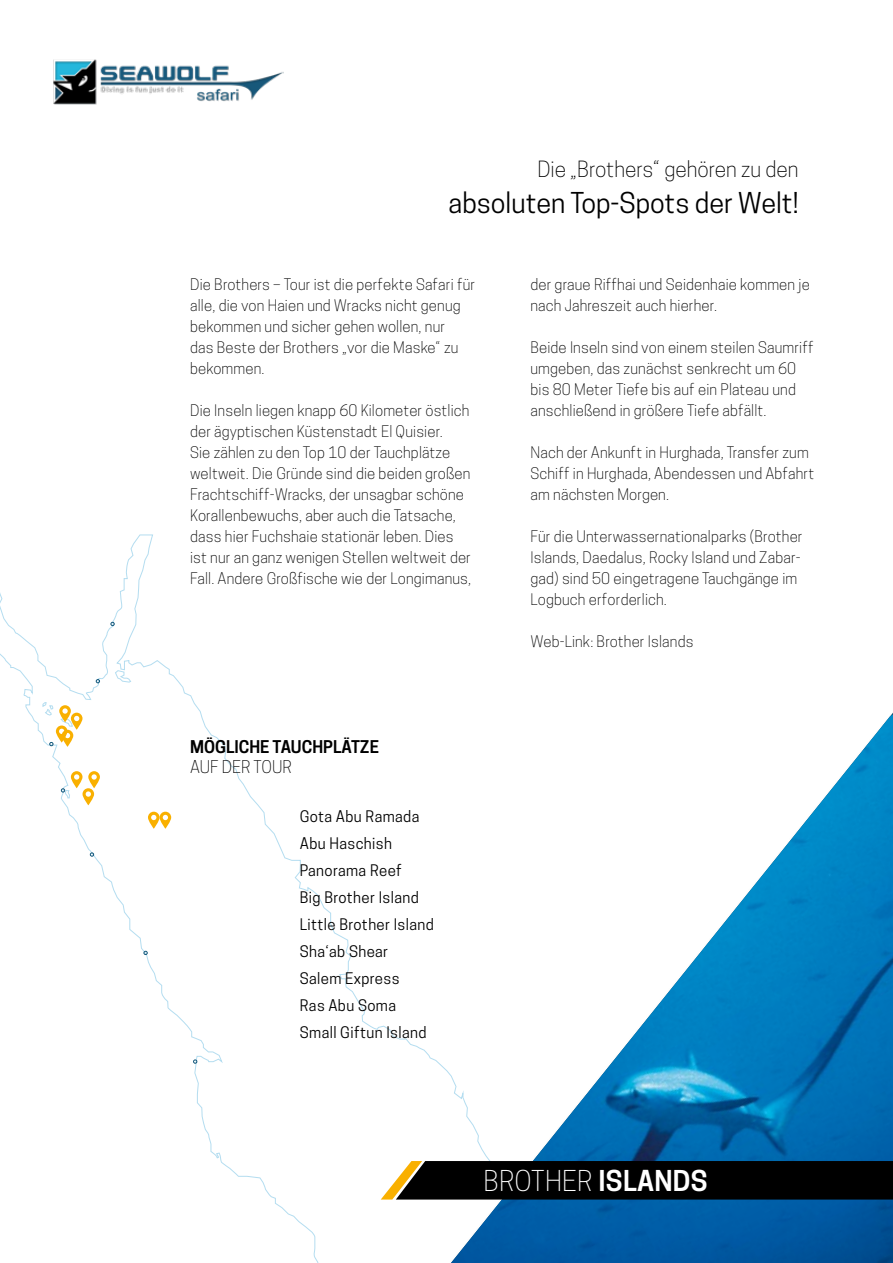
<style>
.page{position:relative;width:893px;height:1263px;background:#fff}
.page>*{position:absolute;margin:0;border:0;box-sizing:border-box;transform-origin:0 0}
.t1{font:27px "Cooper Hewitt";color:#000}
.t2{font:300 27px "Cooper Hewitt";letter-spacing:.01em;color:#fff}
.t3{font:300 21px "Cooper Hewitt";color:#000}
.t4{font:600 16.5px "Cooper Hewitt";color:#000}
.t5{font:300 16.5px "Cooper Hewitt";color:#000}
.t6{font:300 15px/21px "Cooper Hewitt";letter-spacing:.01em;color:#000}
.t7{font:15px/27px "Cooper Hewitt";letter-spacing:.025em;color:#000}
.s1{font-weight:600}
</style>
<div class="page">
<img style="left:53px;top:59px;width:230px;height:45px">
<svg style="left:0;top:535px;width:448px;height:728px"></svg>
<svg style="left:144px;top:951px;width:3px;height:4px"></svg>
<svg style="left:193px;top:1060px;width:4px;height:3px"></svg>
<svg style="left:90px;top:853px;width:4px;height:3px"></svg>
<svg style="left:61px;top:789px;width:4px;height:3px"></svg>
<svg style="left:96px;top:679px;width:4px;height:4px"></svg>
<svg style="left:111px;top:622px;width:3px;height:4px"></svg>
<img style="left:451px;top:715px;width:442px;height:548px">
<div style="left:381px;top:1161px;width:512px;height:38px;background:#000"></div>
<svg style="left:148px;top:812px;width:23px;height:17px"></svg>
<svg style="left:71px;top:771px;width:29px;height:34px"></svg>
<svg style="left:50px;top:705px;width:32px;height:42px"></svg>
<h2 class="t3" style="left:537px;top:156px;width:263px">Die „Brothers“ gehören zu den</h2>
<h1 class="t1" style="left:448px;top:187px;width:352px">absoluten Top-Spots der Welt!</h1>
<p class="t6" style="left:190px;top:274px;width:287px">Die Brothers – Tour ist die perfekte Safari für alle, die von Haien und Wracks nicht genug bekommen und sicher gehen wollen, nur<br>das Beste der Brothers „vor die Maske“ zu bekommen.</p>
<p class="t6" style="left:190px;top:400px;width:283px">Die Inseln liegen knapp 60 Kilometer östlich der ägyptischen Küstenstadt El Quisier.<br>Sie zählen zu den Top 10 der Tauchplätze weltweit. Die Gründe sind die beiden großen Frachtschiff-Wracks, der unsagbar schöne Korallenbewuchs, aber auch die Tatsache, dass hier Fuchshaie stationär leben. Dies ist nur an ganz wenigen Stellen weltweit der Fall. Andere Großfische wie der Longimanus,</p>
<p class="t4" style="left:190px;top:737px;width:190px">MÖGLICHE TAUCHPLÄTZE</p>
<p class="t5" style="left:190px;top:757px;width:103px">AUF DER TOUR</p>
<p class="t7" style="left:300px;top:803px;width:136px">Gota Abu Ramada<br>Abu Haschish<br>Panorama Reef<br>Big Brother Island<br>Little Brother Island<br>Sha‘ab Shear<br>Salem Express<br>Ras Abu Soma<br>Small Giftun Island</p>
<p class="t6" style="left:530px;top:274px;width:281px">der graue Riffhai und Seidenhaie kommen je nach Jahreszeit auch hierher.</p>
<p class="t6" style="left:530px;top:337px;width:285px">Beide Inseln sind von einem steilen Saumriff umgeben, das zunächst senkrecht um 60 bis 80 Meter Tiefe bis auf ein Plateau und anschließend in größere Tiefe abfällt.</p>
<p class="t6" style="left:530px;top:442px;width:285px">Nach der Ankunft in Hurghada, Transfer zum<br>Schiff in Hurghada, Abendessen und Abfahrt am nächsten Morgen.</p>
<p class="t6" style="left:530px;top:526px;width:274px">Für die Unterwassernationalparks (Brother Islands, Daedalus, Rocky Island und Zabar&shy;gad) sind 50 eingetragene Tauchgänge im Logbuch erforderlich.</p>
<p class="t6" style="left:530px;top:631px;width:165px">Web-Link: Brother Islands</p>
<h1 class="t2" style="left:483px;top:1165px;width:226px">BROTHER <span class="s1">ISLANDS</span></h1>
</div>
